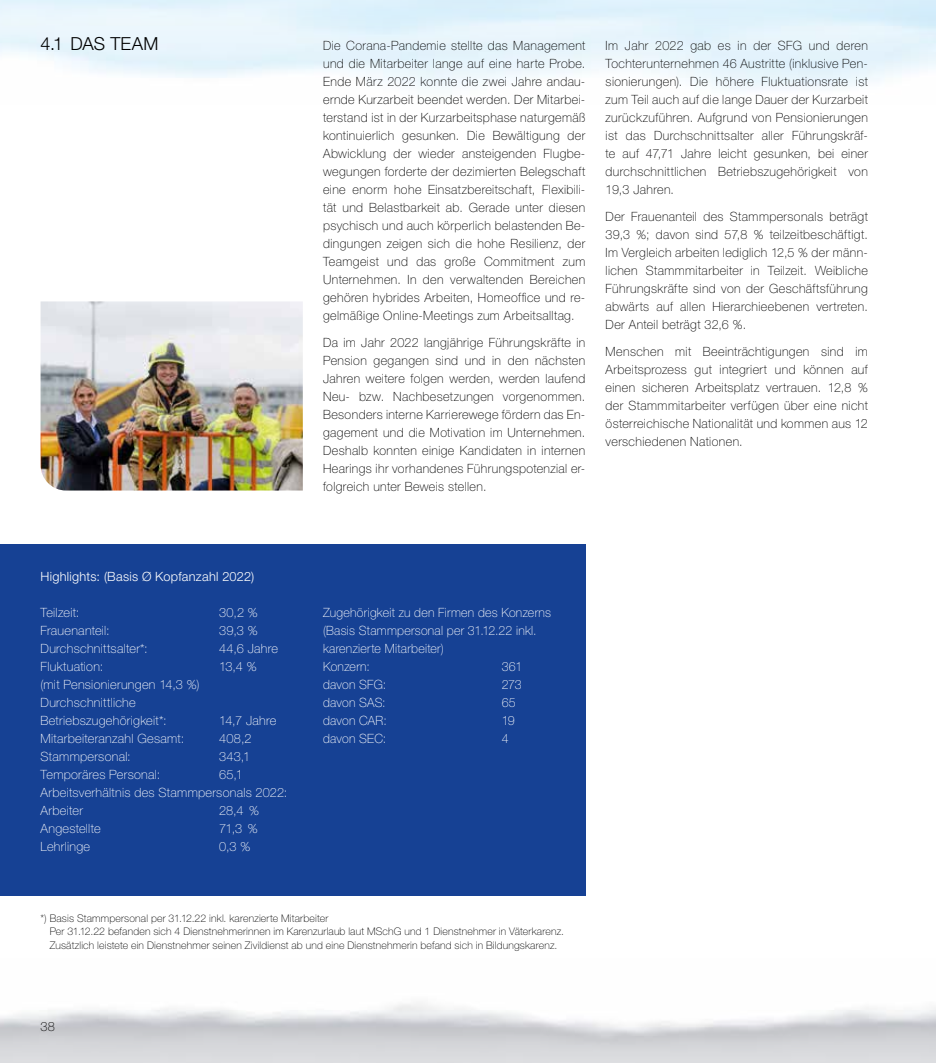
<style>
.page{position:relative;width:936px;height:1063px;background:#fff}
.page>*{position:absolute;margin:0;border:0;box-sizing:border-box;transform-origin:0 0}
.t1{font:300 18px "Helvetica Neue LT Pro";letter-spacing:.01em;color:#000}
.t2{font:100 12.75px/18px "Helvetica Neue LT Pro";letter-spacing:.03em;color:#000;text-align:justify}
.t3{font:100 12.75px/18px "Helvetica Neue LT Pro";letter-spacing:.02em;color:#fff}
.t4{font:300 12.75px "Helvetica Neue LT Pro";letter-spacing:.02em;color:#fff}
.t5{font:100 10.5px/13.5px "Helvetica Neue LT Pro";letter-spacing:.02em;color:#000}
</style>
<div class="page">
<div style="left:0;top:545px;width:585px;height:351px;background:#164194"></div>
<img style="left:41px;top:301px;width:262px;height:190px">
<h1 class="t1" style="left:41px;top:32px;width:119px">4.1 DAS TEAM</h1>
<p class="t2" style="left:323px;top:36px;width:264px">Die Corana-Pandemie stellte das Management und die Mitarbeiter lange auf eine harte Probe.<br>Ende März 2022 konnte die zwei Jahre andau&shy;ernde Kurzarbeit beendet werden. Der Mitarbei&shy;terstand ist in der Kurzarbeitsphase naturgemäß kontinuierlich gesunken. Die Bewältigung der Abwicklung der wieder ansteigenden Flugbe&shy;wegungen forderte der dezimierten Belegschaft eine enorm hohe Einsatzbereitschaft, Flexibili&shy;tät und Belastbarkeit ab. Gerade unter diesen psychisch und auch körperlich belastenden Be&shy;dingungen zeigen sich die hohe Resilienz, der Teamgeist und das große Commitment zum Unternehmen. In den verwaltenden Bereichen gehören hybrides Arbeiten, Homeoffice und re&shy;gelmäßige Online-Meetings zum Arbeitsalltag.</p>
<p class="t2" style="left:323px;top:333px;width:264px">Da im Jahr 2022 langjährige Führungskräfte in Pension gegangen sind und in den nächsten Jahren weitere folgen werden, werden laufend Neu- bzw. Nachbesetzungen vorgenommen.<br>Besonders interne Karrierewege fördern das En&shy;gagement und die Motivation im Unternehmen.<br>Deshalb konnten einige Kandidaten in internen Hearings ihr vorhandenes Führungspotenzial er&shy;folgreich unter Beweis stellen.</p>
<p class="t2" style="left:605px;top:36px;width:264px">Im Jahr 2022 gab es in der SFG und deren Tochterunternehmen 46 Austritte (inklusive Pen&shy;sionierungen). Die höhere Fluktuationsrate ist zum Teil auch auf die lange Dauer der Kurzarbeit zurückzuführen. Aufgrund von Pensionierungen ist das Durchschnittsalter aller Führungskräf&shy;te auf 47,71 Jahre leicht gesunken, bei einer durchschnittlichen Betriebszugehörigkeit von 19,3 Jahren.</p>
<p class="t2" style="left:605px;top:207px;width:264px">Der Frauenanteil des Stammpersonals beträgt 39,3 %; davon sind 57,8 % teilzeitbeschäftigt.<br>Im Vergleich arbeiten lediglich 12,5 % der männ&shy;lichen Stammmitarbeiter in Teilzeit. Weibliche Führungskräfte sind von der Geschäftsführung abwärts auf allen Hierarchieebenen vertreten.<br>Der Anteil beträgt 32,6 %.</p>
<p class="t2" style="left:605px;top:342px;width:264px">Menschen mit Beeinträchtigungen sind im Arbeitsprozess gut integriert und können auf einen sicheren Arbeitsplatz vertrauen. 12,8 % der Stammmitarbeiter verfügen über eine nicht österreichische Nationalität und kommen aus 12 verschiedenen Nationen.</p>
<p class="t4" style="left:41px;top:568px;width:215px">Highlights: (Basis Ø Kopfanzahl 2022)</p>
<p class="t3" style="left:41px;top:603px;width:40px">Teilzeit:</p>
<p class="t3" style="left:219px;top:603px;width:40px">30,2 %</p>
<p class="t3" style="left:41px;top:621px;width:71px">Frauenanteil:</p>
<p class="t3" style="left:219px;top:621px;width:40px">39,3 %</p>
<p class="t3" style="left:41px;top:639px;width:109px">Durchschnittsalter*:</p>
<p class="t3" style="left:219px;top:639px;width:60px">44,6 Jahre</p>
<p class="t3" style="left:41px;top:657px;width:64px">Fluktuation:</p>
<p class="t3" style="left:219px;top:657px;width:39px">13,4 %</p>
<p class="t3" style="left:41px;top:675px;width:160px">(mit Pensionierungen 14,3 %)<br>Durchschnittliche<br>Betriebszugehörigkeit*:</p>
<p class="t3" style="left:219px;top:711px;width:59px">14,7 Jahre</p>
<p class="t3" style="left:41px;top:729px;width:145px">Mitarbeiteranzahl Gesamt:</p>
<p class="t3" style="left:219px;top:729px;width:34px">408,2</p>
<p class="t3" style="left:41px;top:747px;width:92px">Stammpersonal:</p>
<p class="t3" style="left:219px;top:747px;width:32px">343,1</p>
<p class="t3" style="left:41px;top:765px;width:121px">Temporäres Personal:</p>
<p class="t3" style="left:41px;top:765px;width:248px;text-indent:179px">65,1<br>Arbeitsverhältnis des Stammpersonals 2022:<br>Arbeiter</p>
<p class="t3" style="left:219px;top:801px;width:41px">28,4 %</p>
<p class="t3" style="left:41px;top:819px;width:62px">Angestellte</p>
<p class="t3" style="left:219px;top:819px;width:40px">71,3 %</p>
<p class="t3" style="left:41px;top:837px;width:51px">Lehrlinge</p>
<p class="t3" style="left:219px;top:837px;width:33px">0,3 %</p>
<p class="t3" style="left:323px;top:603px;width:229px">Zugehörigkeit zu den Firmen des Konzerns (Basis Stammpersonal per 31.12.22 inkl. karenzierte Mitarbeiter)<br>Konzern:</p>
<p class="t3" style="left:501px;top:657px;width:22px">361</p>
<p class="t3" style="left:323px;top:675px;width:65px">davon SFG:</p>
<p class="t3" style="left:501px;top:675px;width:21px">273</p>
<p class="t3" style="left:323px;top:693px;width:64px">davon SAS:</p>
<p class="t3" style="left:501px;top:693px;width:15px">65</p>
<p class="t3" style="left:323px;top:711px;width:65px">davon CAR:</p>
<p class="t3" style="left:501px;top:711px;width:15px">19</p>
<p class="t3" style="left:323px;top:729px;width:65px">davon SEC:</p>
<p class="t3" style="left:501px;top:729px;width:8px">4</p>
<p class="t5" style="left:50px;top:911px;width:516px;text-indent:-9px">*) Basis Stammpersonal per 31.12.22 inkl. karenzierte Mitarbeiter<br>Per 31.12.22 befanden sich 4 Dienstnehmerinnen im Karenzurlaub laut MSchG und 1 Dienstnehmer in Väterkarenz.<br>Zusätzlich leistete ein Dienstnehmer seinen Zivildienst ab und eine Dienstnehmerin befand sich in Bildungskarenz.</p>
<p class="t2" style="left:41px;top:1017px;width:16px">38</p>
</div>
